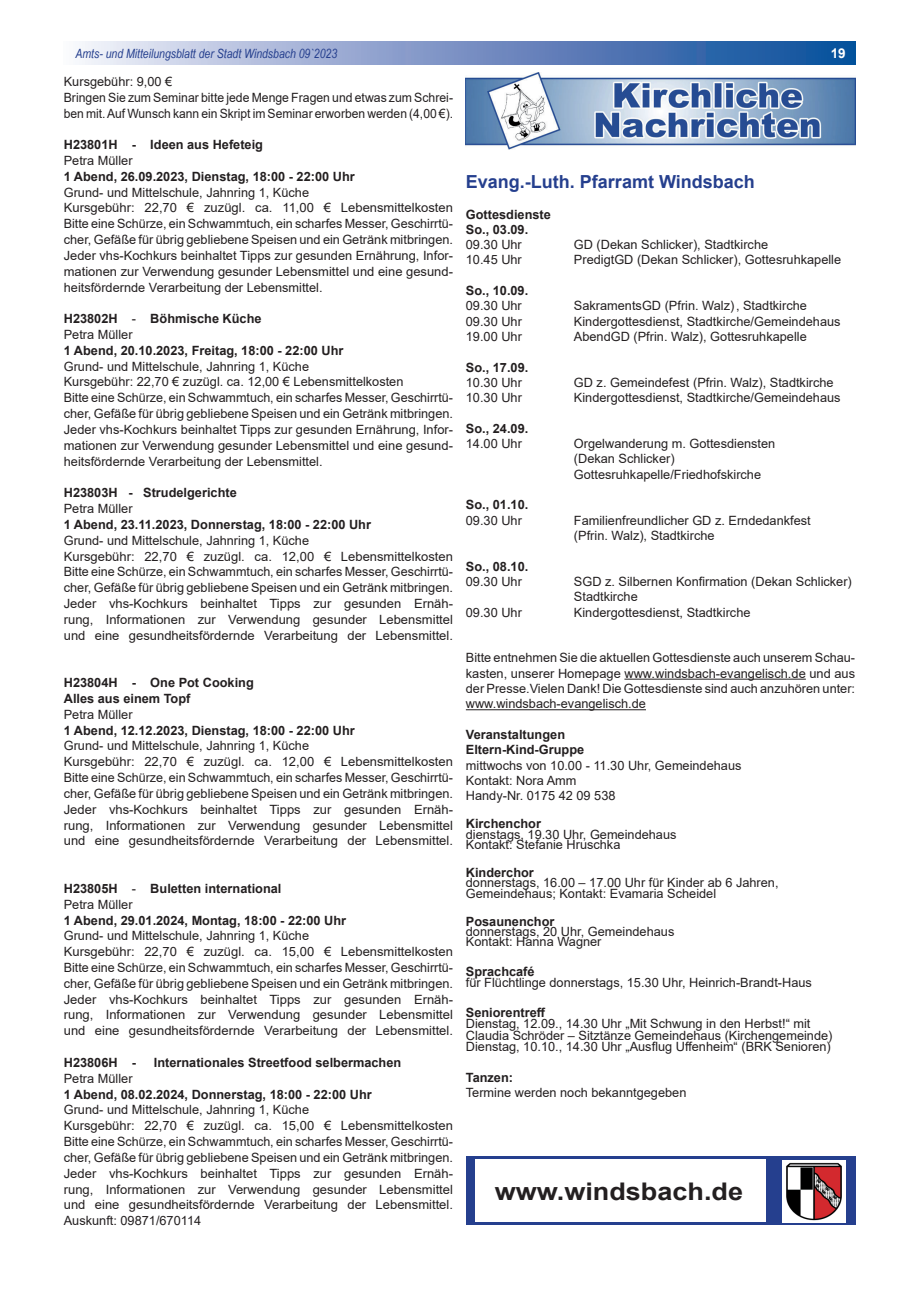
<style>
.page{position:relative;width:919px;height:1289px;background:#fff}
.page>*{position:absolute;margin:0;border:0;box-sizing:border-box;transform-origin:0 0}
.t1{font:700 24.3px "Arial";color:#231f20;scale:1.11 1}
.t2{font:700 18px "Arial";color:#253f8e}
.t3{font:700 13.5px "Arial";color:#fff}
.t4{font:12.75px/15.8px "Arial";color:#231f20}
.t5{font:700 12.75px/15.8px "Arial";color:#231f20}
.t6{font:italic 12.75px "Arial Narrow";color:#253f8e}
.s1{font-weight:400}
</style>
<div class="page">
<img style="left:82px;top:41px;width:773px;height:24px">
<img style="left:465px;top:73px;width:390px;height:76px">
<div style="left:466px;top:1156px;width:389px;height:69px;background:#253f8e"></div>
<div style="left:475px;top:1158px;width:291px;height:63px;background:#fff"></div>
<img style="left:782px;top:1160px;width:63px;height:62px">
<hr style="left:624px;top:678px;width:181px;height:1px;background:#231f20">
<hr style="left:466px;top:709px;width:180px;height:1px;background:#231f20">
<p class="t6" style="left:75px;top:44px;width:263px">Amts- und Mitteilungsblatt der Stadt Windsbach 09`2023</p>
<p class="t3" style="left:830px;top:44px;width:17px">19</p>
<p class="t4" style="left:64px;top:73px;width:391px">Kursgebühr: 9,00 €<br>Bringen Sie zum Seminar bitte jede Menge Fragen und etwas zum Schrei&shy;ben mit. Auf Wunsch kann ein Skript im Seminar erworben werden (4,00 €).</p>
<p class="t5" style="left:64px;top:137px;width:201px">H23801H - Ideen aus Hefeteig</p>
<p class="t4" style="left:64px;top:152px;width:70px">Petra Müller</p>
<p class="t5" style="left:64px;top:168px;width:292px">1 Abend, 26.09.2023, Dienstag, 18:00 - 22:00 Uhr</p>
<p class="t4" style="left:64px;top:184px;width:391px">Grund- und Mittelschule, Jahnring 1, Küche<br>Kursgebühr: 22,70 € zuzügl. ca. 11,00 € Lebensmittelkosten Bitte eine Schürze, ein Schwammtuch, ein scharfes Messer, Geschirrtü&shy;cher, Gefäße für übrig gebliebene Speisen und ein Getränk mitbringen.<br>Jeder vhs-Kochkurs beinhaltet Tipps zur gesunden Ernährung, Infor&shy;mationen zur Verwendung gesunder Lebensmittel und eine gesund&shy;heitsfördernde Verarbeitung der Lebensmittel.</p>
<p class="t5" style="left:64px;top:311px;width:199px">H23802H <span class="s1">-</span> Böhmische Küche<br><span class="s1">Petra Müller</span></p>
<p class="t5" style="left:64px;top:342px;width:281px">1 Abend, 20.10.2023, Freitag, 18:00 - 22:00 Uhr</p>
<p class="t4" style="left:64px;top:358px;width:391px">Grund- und Mittelschule, Jahnring 1, Küche<br>Kursgebühr: 22,70 € zuzügl. ca. 12,00 € Lebensmittelkosten<br>Bitte eine Schürze, ein Schwammtuch, ein scharfes Messer, Geschirrtü&shy;cher, Gefäße für übrig gebliebene Speisen und ein Getränk mitbringen.<br>Jeder vhs-Kochkurs beinhaltet Tipps zur gesunden Ernährung, Infor&shy;mationen zur Verwendung gesunder Lebensmittel und eine gesund&shy;heitsfördernde Verarbeitung der Lebensmittel.</p>
<p class="t5" style="left:64px;top:485px;width:174px">H23803H - Strudelgerichte</p>
<p class="t4" style="left:64px;top:500px;width:70px">Petra Müller</p>
<p class="t5" style="left:64px;top:516px;width:309px">1 Abend, 23.11.2023, Donnerstag, 18:00 - 22:00 Uhr</p>
<p class="t4" style="left:64px;top:532px;width:391px">Grund- und Mittelschule, Jahnring 1, Küche<br>Kursgebühr: 22,70 € zuzügl. ca. 12,00 € Lebensmittelkosten Bitte eine Schürze, ein Schwammtuch, ein scharfes Messer, Geschirrtü&shy;cher, Gefäße für übrig gebliebene Speisen und ein Getränk mitbringen.<br>Jeder vhs-Kochkurs beinhaltet Tipps zur gesunden Ernäh&shy;rung, Informationen zur Verwendung gesunder Lebensmittel und eine gesundheitsfördernde Verarbeitung der Lebensmittel.</p>
<p class="t5" style="left:64px;top:675px;width:191px">H23804H - One Pot Cooking<br>Alles aus einem Topf</p>
<p class="t4" style="left:64px;top:706px;width:70px">Petra Müller</p>
<p class="t5" style="left:64px;top:722px;width:292px">1 Abend, 12.12.2023, Dienstag, 18:00 - 22:00 Uhr</p>
<p class="t4" style="left:64px;top:738px;width:391px">Grund- und Mittelschule, Jahnring 1, Küche<br>Kursgebühr: 22,70 € zuzügl. ca. 12,00 € Lebensmittelkosten Bitte eine Schürze, ein Schwammtuch, ein scharfes Messer, Geschirrtü&shy;cher, Gefäße für übrig gebliebene Speisen und ein Getränk mitbringen.<br>Jeder vhs-Kochkurs beinhaltet Tipps zur gesunden Ernäh&shy;rung, Informationen zur Verwendung gesunder Lebensmittel und eine gesundheitsfördernde Verarbeitung der Lebensmittel.</p>
<p class="t5" style="left:64px;top:880px;width:219px">H23805H <span class="s1">-</span> Buletten international<br><span class="s1">Petra Müller</span></p>
<p class="t5" style="left:64px;top:912px;width:284px">1 Abend, 29.01.2024, Montag, 18:00 - 22:00 Uhr</p>
<p class="t4" style="left:64px;top:927px;width:391px">Grund- und Mittelschule, Jahnring 1, Küche<br>Kursgebühr: 22,70 € zuzügl. ca. 15,00 € Lebensmittelkosten Bitte eine Schürze, ein Schwammtuch, ein scharfes Messer, Geschirrtü&shy;cher, Gefäße für übrig gebliebene Speisen und ein Getränk mitbringen.<br>Jeder vhs-Kochkurs beinhaltet Tipps zur gesunden Ernäh&shy;rung, Informationen zur Verwendung gesunder Lebensmittel und eine gesundheitsfördernde Verarbeitung der Lebensmittel.</p>
<p class="t5" style="left:64px;top:1054px;width:74px">H23806H -</p>
<p class="t5" style="left:154px;top:1054px;width:249px">Internationales Streetfood selbermachen</p>
<p class="t4" style="left:64px;top:1070px;width:70px">Petra Müller</p>
<p class="t5" style="left:64px;top:1086px;width:309px">1 Abend, 08.02.2024, Donnerstag, 18:00 - 22:00 Uhr</p>
<p class="t4" style="left:64px;top:1101px;width:391px">Grund- und Mittelschule, Jahnring 1, Küche<br>Kursgebühr: 22,70 € zuzügl. ca. 15,00 € Lebensmittelkosten Bitte eine Schürze, ein Schwammtuch, ein scharfes Messer, Geschirrtü&shy;cher, Gefäße für übrig gebliebene Speisen und ein Getränk mitbringen.<br>Jeder vhs-Kochkurs beinhaltet Tipps zur gesunden Ernäh&shy;rung, Informationen zur Verwendung gesunder Lebensmittel und eine gesundheitsfördernde Verarbeitung der Lebensmittel.<br>Auskunft: 09871/670114</p>
<h2 class="t2" style="left:466px;top:169px;width:290px">Evang.-Luth. Pfarramt Windsbach</h2>
<p class="t5" style="left:466px;top:206px;width:87px;line-height:15.3px">Gottesdienste<br>So., 03.09.</p>
<p class="t4" style="left:466px;top:237px;width:57px">09.30 Uhr</p>
<p class="t4" style="left:574px;top:237px;width:196px">GD (Dekan Schlicker), Stadtkirche</p>
<p class="t4" style="left:466px;top:252px;width:57px">10.45 Uhr</p>
<p class="t4" style="left:574px;top:252px;width:269px">PredigtGD (Dekan Schlicker), Gottesruhkapelle</p>
<p class="t5" style="left:466px;top:283px;width:64px">So., 10.09.</p>
<p class="t4" style="left:466px;top:298px;width:57px">09.30 Uhr</p>
<p class="t4" style="left:574px;top:298px;width:234px">SakramentsGD (Pfrin. Walz), Stadtkirche</p>
<p class="t4" style="left:466px;top:313px;width:57px">09.30 Uhr</p>
<p class="t4" style="left:574px;top:313px;width:268px">Kindergottesdienst, Stadtkirche/Gemeindehaus</p>
<p class="t4" style="left:466px;top:328px;width:57px">19.00 Uhr</p>
<p class="t4" style="left:574px;top:328px;width:234px">AbendGD (Pfrin. Walz), Gottesruhkapelle</p>
<p class="t5" style="left:466px;top:359px;width:64px">So., 17.09.</p>
<p class="t4" style="left:466px;top:374px;width:57px">10.30 Uhr</p>
<p class="t4" style="left:574px;top:374px;width:261px">GD z. Gemeindefest (Pfrin. Walz), Stadtkirche</p>
<p class="t4" style="left:466px;top:390px;width:57px">10.30 Uhr</p>
<p class="t4" style="left:574px;top:390px;width:268px">Kindergottesdienst, Stadtkirche/Gemeindehaus</p>
<p class="t5" style="left:466px;top:420px;width:64px">So., 24.09.</p>
<p class="t4" style="left:466px;top:436px;width:57px">14.00 Uhr</p>
<p class="t4" style="left:574px;top:436px;width:203px;line-height:15.3px">Orgelwanderung m. Gottesdiensten (Dekan Schlicker)<br>Gottesruhkapelle/Friedhofskirche</p>
<p class="t5" style="left:466px;top:497px;width:64px">So., 01.10.</p>
<p class="t4" style="left:466px;top:512px;width:57px">09.30 Uhr</p>
<p class="t4" style="left:574px;top:512px;width:238px;line-height:15.3px">Familienfreundlicher GD z. Erndedankfest (Pfrin. Walz), Stadtkirche</p>
<p class="t5" style="left:466px;top:558px;width:64px">So., 08.10.</p>
<p class="t4" style="left:466px;top:573px;width:57px">09.30 Uhr</p>
<p class="t4" style="left:574px;top:573px;width:279px;line-height:15.3px">SGD z. Silbernen Konfirmation (Dekan Schlicker)<br>Stadtkirche</p>
<p class="t4" style="left:466px;top:604px;width:57px">09.30 Uhr</p>
<p class="t4" style="left:574px;top:604px;width:178px">Kindergottesdienst, Stadtkirche</p>
<p class="t4" style="left:466px;top:650px;width:391px;line-height:15.3px;text-align:justify">Bitte entnehmen Sie die aktuellen Gottesdienste auch unserem Schau&shy;kasten, unserer Homepage www.windsbach-evangelisch.de und aus der Presse.Vielen Dank! Die Gottesdienste sind auch anzuhören unter: www.windsbach-evangelisch.de</p>
<p class="t5" style="left:466px;top:727px;width:120px;line-height:15.3px">Veranstaltungen<br>Eltern-Kind-Gruppe</p>
<p class="t4" style="left:466px;top:757px;width:277px;line-height:15.3px">mittwochs von 10.00 - 11.30 Uhr, Gemeindehaus<br>Kontakt: Nora Amm<br>Handy-Nr. 0175 42 09 538</p>
<p class="t5" style="left:466px;top:816px;width:77px">Kirchenchor</p>
<p class="t4" style="left:466px;top:829px;width:212px;line-height:10.2px">dienstags, 19.30 Uhr, Gemeindehaus<br>Kontakt: Stefanie Hruschka</p>
<p class="t5" style="left:466px;top:864px;width:70px">Kinderchor</p>
<p class="t4" style="left:466px;top:877px;width:314px;line-height:10.2px">donnerstags, 16.00 – 17.00 Uhr für Kinder ab 6 Jahren,<br>Gemeindehaus; Kontakt: Evamaria Scheidel</p>
<p class="t5" style="left:466px;top:913px;width:90px">Posaunenchor</p>
<p class="t4" style="left:466px;top:926px;width:210px;line-height:10.2px">donnerstags, 20 Uhr, Gemeindehaus<br>Kontakt: Hanna Wagner</p>
<p class="t5" style="left:466px;top:963px;width:70px">Sprachcafé</p>
<p class="t4" style="left:466px;top:974px;width:347px">für Flüchtlinge donnerstags, 15.30 Uhr, Heinrich-Brandt-Haus</p>
<p class="t5" style="left:466px;top:1004px;width:81px">Seniorentreff</p>
<p class="t4" style="left:466px;top:1017px;width:368px;line-height:11.4px">Dienstag, 12.09., 14.30 Uhr „Mit Schwung in den Herbst!“ mit<br>Claudia Schröder – Sitztänze Gemeindehaus (Kirchengemeinde)<br>Dienstag, 10.10., 14.30 Uhr „Ausflug Uffenheim“ (BRK Senioren)</p>
<p class="t5" style="left:466px;top:1069px;width:49px">Tanzen:</p>
<p class="t4" style="left:466px;top:1084px;width:222px">Termine werden noch bekanntgegeben</p>
<h1 class="t1" style="left:495px;top:1173px;width:225px">www.windsbach.de</h1>
</div>
